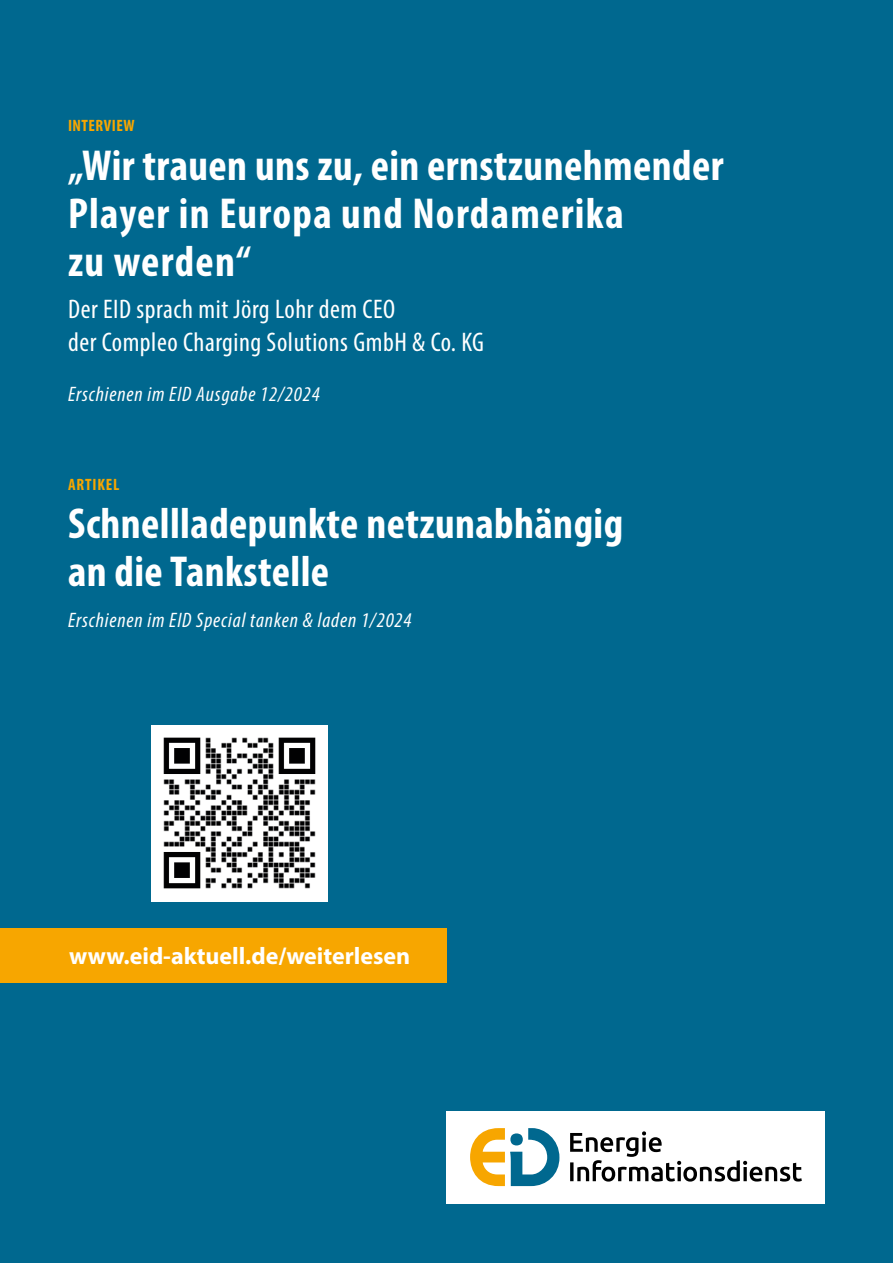
<style>
.page{position:relative;width:893px;height:1263px;background:#00688f}
.page>*{position:absolute;margin:0;border:0;box-sizing:border-box;transform-origin:0 0}
.t1{font:700 condensed 43.5px/48.3px "Myriad Pro";letter-spacing:.01em;color:#fff}
.t2{font:condensed 27px/32.4px "Myriad Pro";letter-spacing:.02em;color:#fff}
.t3{font:700 24px "Myriad Pro";color:#fff}
.t4{font:italic condensed 21px "Myriad Pro";letter-spacing:.04em;color:#fff}
.t5{font:700 condensed 16.5px "Myriad Pro";letter-spacing:.03em;color:#f7a600}
.t6{font:700 condensed 16.5px "Myriad Pro";letter-spacing:.05em;color:#f7a600}
</style>
<div class="page">
<div style="left:0;top:928px;width:446px;height:54px;background:#f7a600"></div>
<img style="left:152px;top:725px;width:176px;height:176px">
<div style="left:446px;top:1111px;width:379px;height:92px;background:#fff"></div>
<svg style="left:470px;top:1128px;width:89px;height:58px"></svg>
<svg style="left:570px;top:1131px;width:232px;height:50px"></svg>
<p class="t5" style="left:68px;top:115px;width:68px">INTERVIEW</p>
<p class="t1" style="left:68px;top:140px;width:657px">„Wir trauen uns zu, ein ernstzunehmender<br>Player in Europa und Nordamerika<br>zu werden“</p>
<p class="t2" style="left:68px;top:293px;width:418px">Der EID sprach mit Jörg Lohr dem CEO<br>der Compleo Charging Solutions GmbH &amp; Co. KG</p>
<p class="t4" style="left:68px;top:381px;width:253px">Erschienen im EID Ausgabe 12/2024</p>
<p class="t6" style="left:68px;top:474px;width:53px">ARTIKEL</p>
<p class="t1" style="left:68px;top:498px;width:557px">Schnellladepunkte netzunabhängig an die Tankstelle</p>
<p class="t4" style="left:68px;top:607px;width:345px">Erschienen im EID Special tanken &amp; laden 1/2024</p>
<p class="t3" style="left:69px;top:940px;width:343px">www.eid-aktuell.de/weiterlesen</p>
</div>
